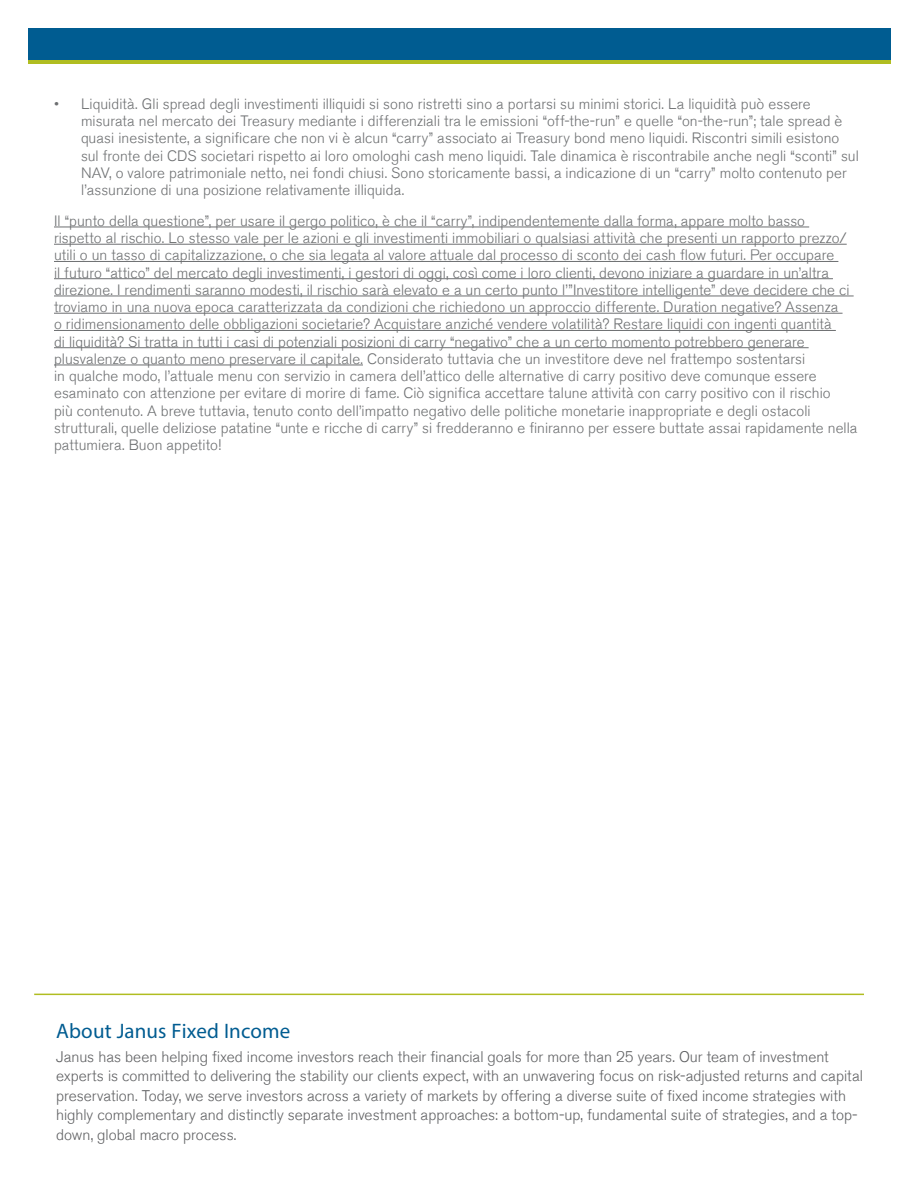
<style>
.page{position:relative;width:918px;height:1188px;background:#fff}
.page>*{position:absolute;margin:0;border:0;box-sizing:border-box;transform-origin:0 0}
.Opening_Title{font:21px "Myriad Pro";letter-spacing:.005em;color:#005c91}
.Main_Body_Copy{font:300 15.3px/19.5px "Akzidenz Grotesk BE";color:#5f6062}
.Main_Body_Copy-2{font:300 15px/17.2px "Akzidenz Grotesk BE";letter-spacing:.005em;color:#6d6f71}
</style>
<div class="page">
<hr style="left:34px;top:994px;width:830px;height:1px;background:#b0bd21">
<div style="left:28px;top:28px;width:862px;height:32px;background:#005c91"></div>
<hr style="left:28px;top:60px;width:862px;height:3px;background:#b0bd21">
<hr style="left:54px;top:227px;width:755px;height:1px;background:#6d6f71">
<hr style="left:54px;top:244px;width:793px;height:1px;background:#6d6f71">
<hr style="left:54px;top:261px;width:784px;height:1px;background:#6d6f71">
<hr style="left:54px;top:278px;width:779px;height:1px;background:#6d6f71">
<hr style="left:54px;top:296px;width:800px;height:1px;background:#6d6f71">
<hr style="left:54px;top:313px;width:789px;height:1px;background:#6d6f71">
<hr style="left:54px;top:330px;width:782px;height:1px;background:#6d6f71">
<hr style="left:54px;top:347px;width:755px;height:1px;background:#6d6f71">
<hr style="left:54px;top:365px;width:309px;height:1px;background:#6d6f71">
<p class="Main_Body_Copy-2" style="left:81px;top:95px;width:779px;text-indent:-27px">• Liquidità. Gli spread degli investimenti illiquidi si sono ristretti sino a portarsi su minimi storici. La liquidità può essere misurata nel mercato dei Treasury mediante i differenziali tra le emissioni “off-the-run” e quelle “on-the-run”; tale spread è quasi inesistente, a significare che non vi è alcun “carry” associato ai Treasury bond meno liquidi. Riscontri simili esistono sul fronte dei CDS societari rispetto ai loro omologhi cash meno liquidi. Tale dinamica è riscontrabile anche negli “sconti” sul NAV, o valore patrimoniale netto, nei fondi chiusi. Sono storicamente bassi, a indicazione di un “carry” molto contenuto per l’assunzione di una posizione relativamente illiquida.</p>
<p class="Main_Body_Copy-2" style="left:54px;top:212px;width:805px">Il “punto della questione”, per usare il gergo politico, è che il “carry”, indipendentemente dalla forma, appare molto basso<br>rispetto al rischio. Lo stesso vale per le azioni e gli investimenti immobiliari o qualsiasi attività che presenti un rapporto prezzo/ utili o un tasso di capitalizzazione, o che sia legata al valore attuale dal processo di sconto dei cash flow futuri. Per occupare<br>il futuro “attico” del mercato degli investimenti, i gestori di oggi, così come i loro clienti, devono iniziare a guardare in un’altra direzione. I rendimenti saranno modesti, il rischio sarà elevato e a un certo punto l’”Investitore intelligente” deve decidere che ci troviamo in una nuova epoca caratterizzata da condizioni che richiedono un approccio differente. Duration negative? Assenza<br>o ridimensionamento delle obbligazioni societarie? Acquistare anziché vendere volatilità? Restare liquidi con ingenti quantità<br>di liquidità? Si tratta in tutti i casi di potenziali posizioni di carry “negativo” che a un certo momento potrebbero generare plusvalenze o quanto meno preservare il capitale. Considerato tuttavia che un investitore deve nel frattempo sostentarsi<br>in qualche modo, l’attuale menu con servizio in camera dell’attico delle alternative di carry positivo deve comunque essere esaminato con attenzione per evitare di morire di fame. Ciò significa accettare talune attività con carry positivo con il rischio<br>più contenuto. A breve tuttavia, tenuto conto dell’impatto negativo delle politiche monetarie inappropriate e degli ostacoli strutturali, quelle deliziose patatine “unte e ricche di carry” si fredderanno e finiranno per essere buttate assai rapidamente nella pattumiera. Buon appetito!</p>
<p class="Opening_Title" style="left:56px;top:1018px;width:236px">About Janus Fixed Income</p>
<p class="Main_Body_Copy" style="left:56px;top:1047px;width:808px">Janus has been helping fixed income investors reach their financial goals for more than 25 years. Our team of investment experts is committed to delivering the stability our clients expect, with an unwavering focus on risk-adjusted returns and capital preservation. Today, we serve investors across a variety of markets by offering a diverse suite of fixed income strategies with highly complementary and distinctly separate investment approaches: a bottom-up, fundamental suite of strategies, and a top&shy;down, global macro process.</p>
</div>
